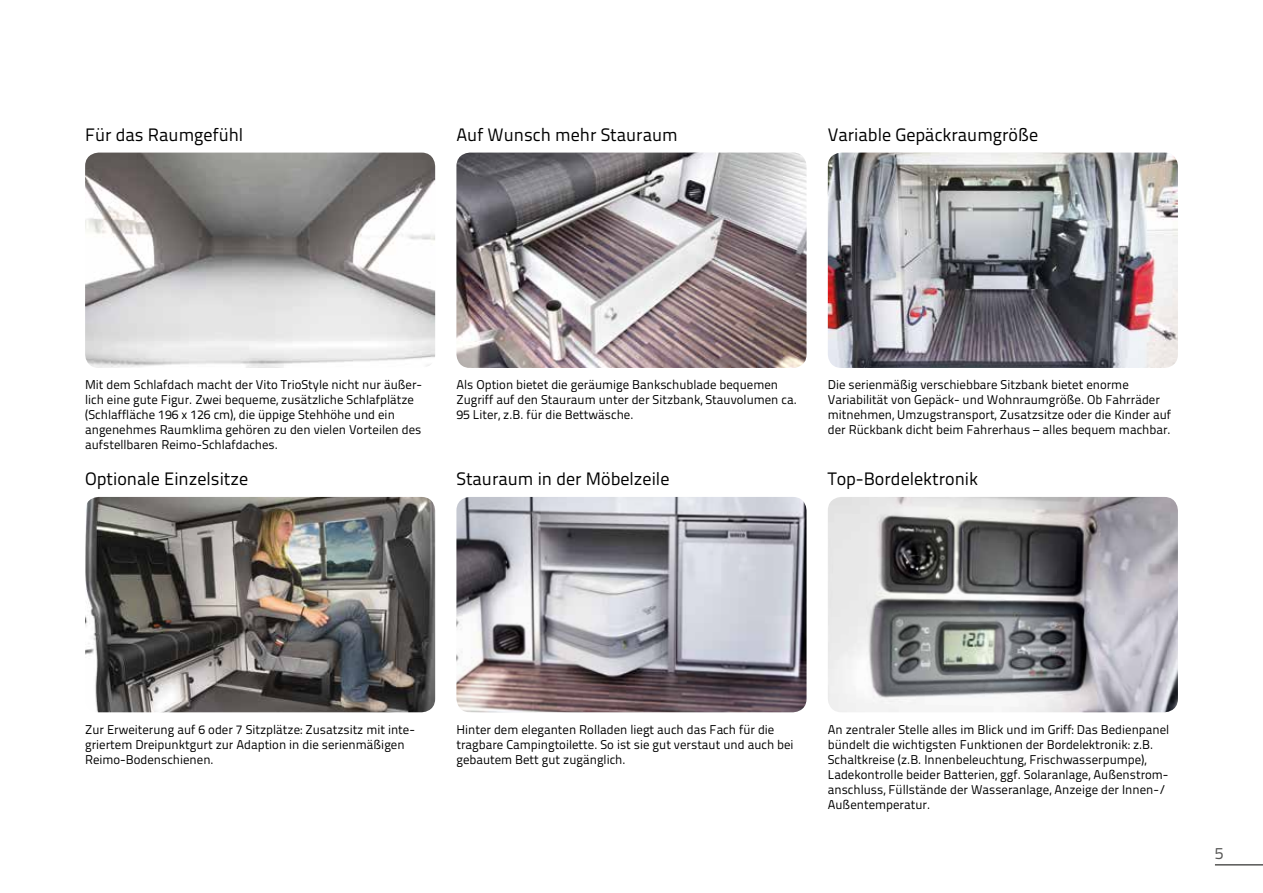
<style>
.page{position:relative;width:1263px;height:893px;background:#fff}
.page>*{position:absolute;margin:0;border:0;box-sizing:border-box;transform-origin:0 0}
.t1{font:18px "Titillium Text 22 L";color:#000}
.t2{font:16.5px "Titillium Text 22 L";color:#575756}
.t3{font:12.75px/15px "Titillium Text 22 L";color:#000}
</style>
<div class="page">
<hr style="left:1215px;top:864px;width:48px;height:1px;background:#575756">
<img style="left:85px;top:497px;width:350px;height:215px">
<img style="left:456px;top:497px;width:350px;height:215px">
<img style="left:85px;top:153px;width:350px;height:215px">
<img style="left:456px;top:153px;width:350px;height:215px">
<img style="left:828px;top:153px;width:350px;height:215px">
<img style="left:828px;top:497px;width:350px;height:215px">
<h1 class="t1" style="left:85px;top:122px;width:160px">Für das Raumgefühl</h1>
<h1 class="t1" style="left:456px;top:122px;width:223px">Auf Wunsch mehr Stauraum</h1>
<h1 class="t1" style="left:828px;top:122px;width:212px">Variable Gepäckraumgröße</h1>
<p class="t3" style="left:85px;top:377px;width:339px">Mit dem Schlafdach macht der Vito TrioStyle nicht nur äußer&shy;lich eine gute Figur. Zwei bequeme, zusätzliche Schlafplätze (Schlaffläche 196 x 126 cm), die üppige Stehhöhe und ein angenehmes Raumklima gehören zu den vielen Vorteilen des aufstellbaren Reimo-Schlafdaches.</p>
<p class="t3" style="left:456px;top:377px;width:342px">Als Option bietet die geräumige Bankschublade bequemen<br>Zugriff auf den Stauraum unter der Sitzbank, Stauvolumen ca.<br>95 Liter, z.B. für die Bettwäsche.</p>
<h1 class="t1" style="left:85px;top:465px;width:165px">Optionale Einzelsitze</h1>
<h1 class="t1" style="left:456px;top:465px;width:214px">Stauraum in der Möbelzeile</h1>
<p class="t3" style="left:828px;top:377px;width:345px">Die serienmäßig verschiebbare Sitzbank bietet enorme Variabilität von Gepäck- und Wohnraumgröße. Ob Fahrräder mitnehmen, Umzugstransport, Zusatzsitze oder die Kinder auf der Rückbank dicht beim Fahrerhaus – alles bequem machbar.</p>
<h1 class="t1" style="left:828px;top:465px;width:152px">Top-Bordelektronik</h1>
<p class="t3" style="left:85px;top:721px;width:331px">Zur Erweiterung auf 6 oder 7 Sitzplätze: Zusatzsitz mit inte&shy;griertem Dreipunktgurt zur Adaption in die serienmäßigen<br>Reimo-Bodenschienen.</p>
<p class="t3" style="left:456px;top:721px;width:339px">Hinter dem eleganten Rolladen liegt auch das Fach für die tragbare Campingtoilette. So ist sie gut verstaut und auch bei gebautem Bett gut zugänglich.</p>
<p class="t3" style="left:828px;top:721px;width:343px">An zentraler Stelle alles im Blick und im Griff: Das Bedienpanel bündelt die wichtigsten Funktionen der Bordelektronik: z.B.<br>Schaltkreise (z.B. Innenbeleuchtung, Frischwasserpumpe), Ladekontrolle beider Batterien, ggf. Solaranlage, Außenstrom&shy;anschluss, Füllstände der Wasseranlage, Anzeige der Innen-/ Außentemperatur.</p>
<p class="t2" style="left:1215px;top:841px;width:10px">5</p>
</div>
